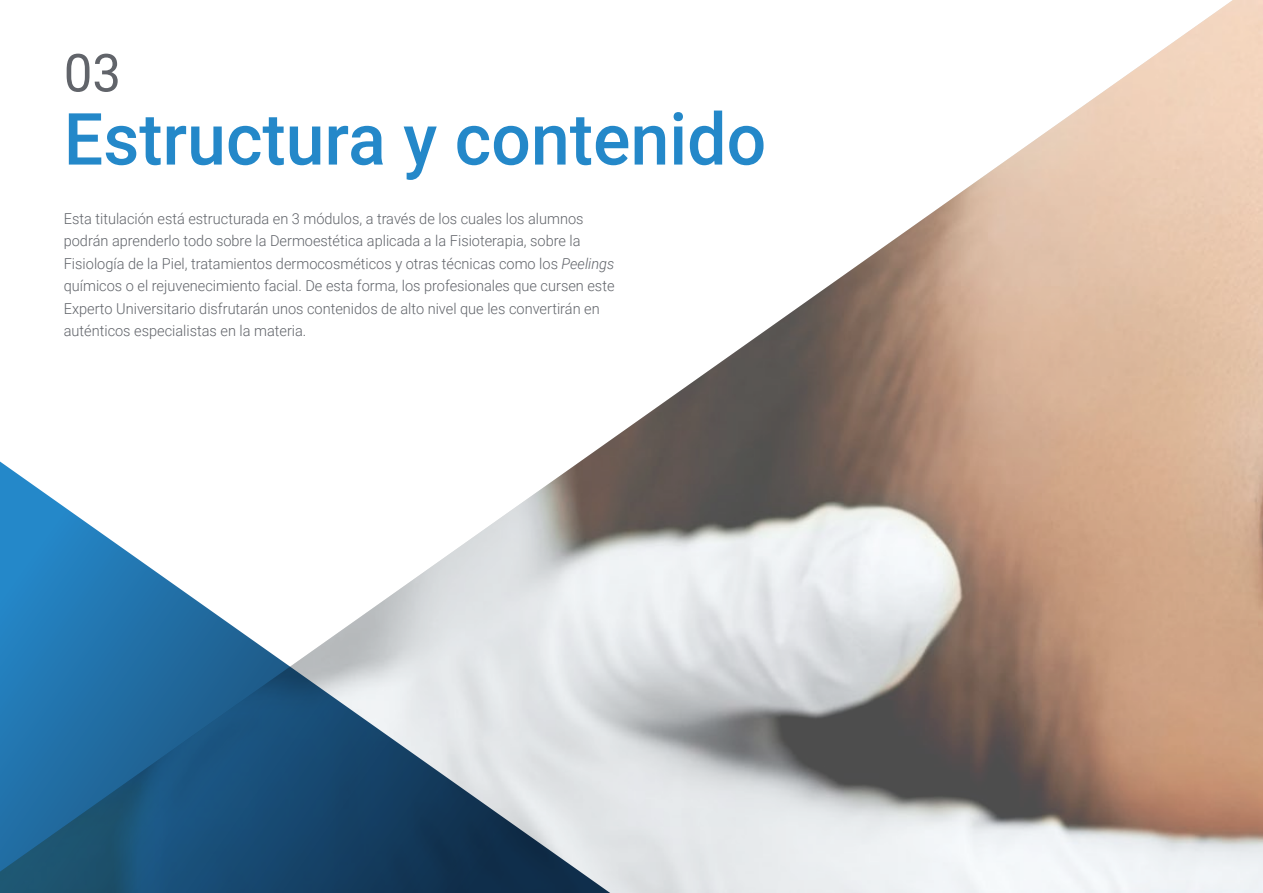
<style>
.page{position:relative;width:1263px;height:893px;background:#fff}
.page>*{position:absolute;margin:0;border:0;box-sizing:border-box;transform-origin:0 0}
.t1{font:500 72px "Roboto";color:#2488c9}
.t2{font:52.5px "Roboto";color:#61646a}
.t3{font:300 15px/22.5px "Roboto";color:#61646a}
.s1{font-style:italic}
</style>
<div class="page">
<img style="left:602px;top:0;width:661px;height:893px">
<svg style="left:0;top:446px;width:640px;height:447px"></svg>
<h2 class="t2" style="left:64px;top:36px;width:59px">03</h2>
<h1 class="t1" style="left:64px;top:89px;width:704px">Estructura y contenido</h1>
<p class="t3" style="left:64px;top:207px;width:552px">Esta titulación está estructurada en 3 módulos, a través de los cuales los alumnos podrán aprenderlo todo sobre la Dermoestética aplicada a la Fisioterapia, sobre la Fisiología de la Piel, tratamientos dermocosméticos y otras técnicas como los <span class="s1">Peelings </span>químicos o el rejuvenecimiento facial. De esta forma, los profesionales que cursen este Experto Universitario disfrutarán unos contenidos de alto nivel que les convertirán en auténticos especialistas en la materia.</p>
</div>
